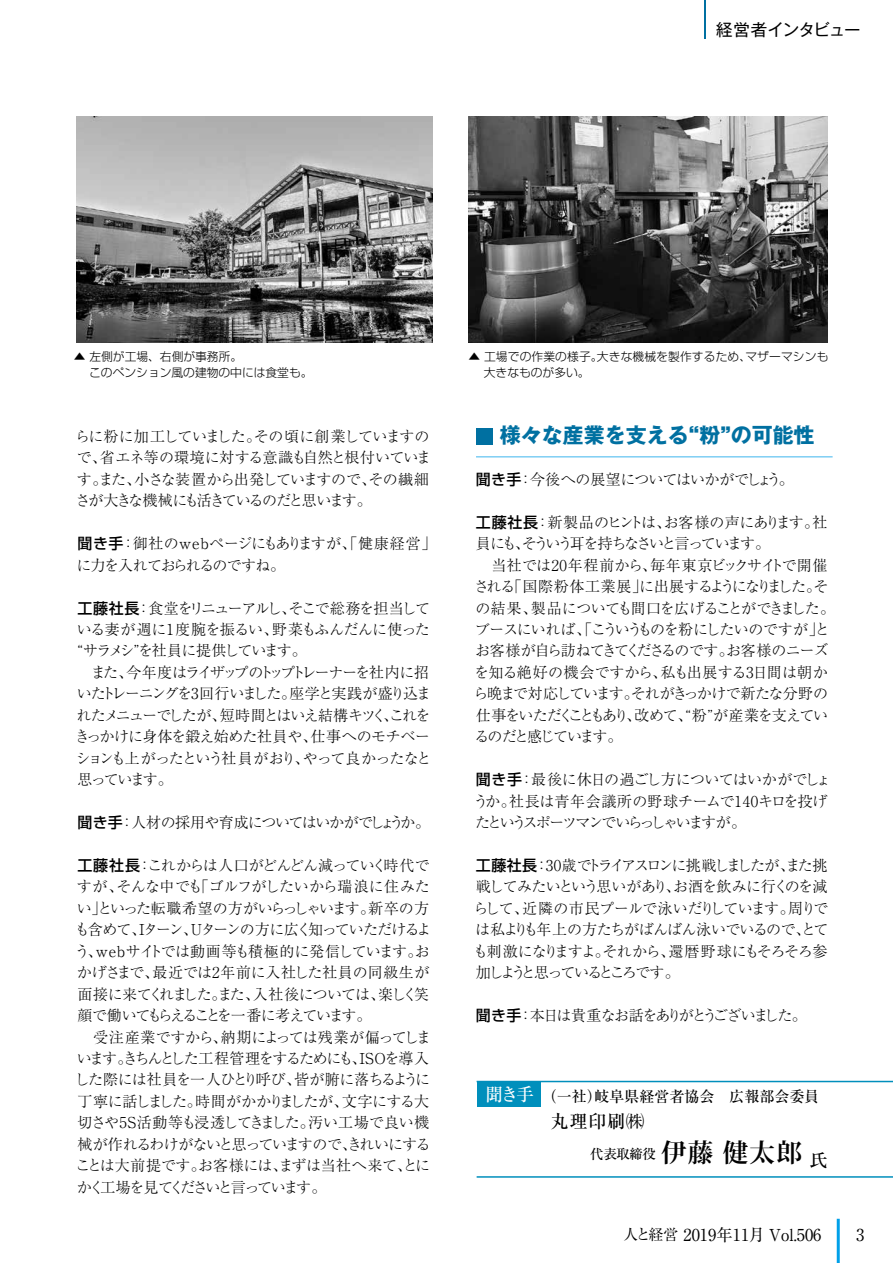
<style>
.page{position:relative;width:893px;height:1263px;background:#fff}
.page>*{position:absolute;margin:0;border:0;box-sizing:border-box;transform-origin:0 0}
.t1{font:700 21px "Gothic MB101 Pr 5";color:#0070a1}
.t2{font:500 18px "Ryumin Pr 5";color:#000}
.t3{font:16.5px "Ryumin Pr 5";color:#000}
.t4{font:16.5px "Gothic MB101 Pr 5";letter-spacing:-.05em;color:#000}
.t5{font:300 15px/21.5px "Ryumin Pr 5";letter-spacing:-.065em;color:#000}
.t6{font:300 15px "Ryumin Pr 5";letter-spacing:-.115em;color:#000}
.t7{font:500 15px "Ryumin Pr 5";color:#000}
.t8{font:500 13.5px "Ryumin Pr 5";letter-spacing:-.035em;color:#000}
.t9{font:300 11.7px/16.5px "Shin Go Pr 5";color:#000}
.s1{font-family:"Shin Go Pr 5";font-weight:500}
.s2{font-size:18px;color:#fff}
.s3{font-family:"Koz Min Pr 6 N";font-weight:700;font-size:25.5px}
.s4{font-size:18px}
.s5{font-size:15px}
</style>
<div class="page">
<hr style="left:704px;top:0;width:1px;height:38px;background:#0070a1">
<hr style="left:837px;top:1219px;width:3px;height:44px;background:#00a0e9">
<div style="left:476px;top:428px;width:16px;height:16px;background:#0070a1"></div>
<hr style="left:476px;top:456px;width:357px;height:1px;background:#7ecef4">
<hr style="left:477px;top:1081px;width:416px;height:1px;background:#008fbc">
<hr style="left:477px;top:1176px;width:416px;height:2px;background:#008fbc">
<div style="left:477px;top:1081px;width:64px;height:26px;background:#008fbc"></div>
<img style="left:468px;top:117px;width:360px;height:226px">
<img style="left:76px;top:117px;width:357px;height:226px">
<p class="t4" style="left:716px;top:16px;width:146px">経営者インタビュー</p>
<p class="t9" style="left:74px;top:347px;width:240px">▲ 左側が工場、右側が事務所。<br>　 このペンション風の建物の中には食堂も。</p>
<p class="t9" style="left:468px;top:347px;width:361px">▲ 工場での作業の様子。大きな機械を製作するため、マザーマシンも　 大きなものが多い。</p>
<p class="t5" style="left:75px;top:424px;width:358px">らに粉に加工していました。その頃に創業していますので、省エネ等の環境に対する意識も自然と根付いています。また、小さな装置から出発していますので、その繊細さが大きな機械にも活きているのだと思います。</p>
<p class="t5" style="left:76px;top:532px;width:362px"><span class="s1">聞き手</span>：御社のwebページにもありますが、「健康経営」に力を入れておられるのですね。</p>
<p class="t5" style="left:75px;top:596px;width:358px"><span class="s1">工藤社長</span>：食堂をリニューアルし、そこで総務を担当している妻が週に1度腕を振るい、野菜もふんだんに使った“サラメシ”を社員に提供しています。<br>　また、今年度はライザップのトップトレーナーを社内に招いたトレーニングを3回行いました。座学と実践が盛り込まれたメニューでしたが、短時間とはいえ結構キツく、これをきっかけに身体を鍛え始めた社員や、仕事へのモチベーションも上がったという社員がおり、やって良かったなと思っています。</p>
<p class="t5" style="left:77px;top:810px;width:354px"><span class="s1">聞き手</span>：人材の採用や育成についてはいかがでしょうか。</p>
<p class="t5" style="left:75px;top:853px;width:358px"><span class="s1">工藤社長</span>：これからは人口がどんどん減っていく時代ですが、そんな中でも「ゴルフがしたいから瑞浪に住みたい」といった転職希望の方がいらっしゃいます。新卒の方も含めて、Iターン、Uターンの方に広く知っていただけるよう、webサイトでは動画等も積極的に発信しています。おかげさまで、最近では2年前に入社した社員の同級生が面接に来てくれました。また、入社後については、楽しく笑顔で働いてもらえることを一番に考えています。<br>　受注産業ですから、納期によっては残業が偏ってしまいます。きちんとした工程管理をするためにも、ISOを導入した際には社員を一人ひとり呼び、皆が腑に落ちるように丁寧に話しました。時間がかかりましたが、文字にする大切さや5S活動等も浸透してきました。汚い工場で良い機械が作れるわけがないと思っていますので、きれいにすることは大前提です。お客様には、まずは当社へ来て、とにかく工場を見てくださいと言っています。</p>
<h1 class="t1" style="left:500px;top:418px;width:316px">様々な産業を支える“粉”の可能性</h1>
<p class="t5" style="left:476px;top:467px;width:319px"><span class="s1">聞き手</span>：今後への展望についてはいかがでしょう。</p>
<p class="t5" style="left:474px;top:510px;width:363px"><span class="s1">工藤社長</span>：新製品のヒントは、お客様の声にあります。社員にも、そういう耳を持ちなさいと言っています。<br>　当社では20年程前から、毎年東京ビックサイトで開催される「国際粉体工業展」に出展するようになりました。その結果、製品についても間口を広げることができました。ブースにいれば、「こういうものを粉にしたいのですが」とお客様が自ら訪ねてきてくださるのです。お客様のニーズを知る絶好の機会ですから、私も出展する3日間は朝から晩まで対応しています。それがきっかけで新たな分野の仕事をいただくこともあり、改めて、“粉”が産業を支えているのだと感じています。</p>
<p class="t5" style="left:473px;top:768px;width:359px"><span class="s1">聞き手</span>：最後に休日の過ごし方についてはいかがでしょうか。社長は青年会議所の野球チームで140キロを投げたというスポーツマンでいらっしゃいますが。</p>
<p class="t5" style="left:473px;top:853px;width:357px;text-align:justify"><span class="s1">工藤社長</span>：30歳でトライアスロンに挑戦しましたが、また挑戦してみたいという思いがあり、お酒を飲みに行くのを減らして、近隣の市民プールで泳いだりしています。周りでは私よりも年上の方たちがばんばん泳いでいるので、とても刺激になりますよ。それから、還暦野球にもそろそろ参加しようと思っているところです。</p>
<p class="t6" style="left:476px;top:1004px;width:333px"><span class="s1">聞き手</span>：本日は貴重なお話をありがとうございました。</p>
<p class="t7" style="left:485px;top:1084px;width:336px"><span class="s2">聞き手</span>（一社）岐阜県経営者協会　広報部会委員</p>
<p class="t2" style="left:551px;top:1107px;width:95px">丸理印刷㈱</p>
<p class="t8" style="left:590px;top:1143px;width:239px">代表取締役<span class="s3">伊藤 健太郎</span><span class="s4">氏</span></p>
<p class="t3" style="left:623px;top:1221px;width:200px"><span class="s5">人と経営</span> 2019年11月 Vol.506</p>
<p class="t3" style="left:856px;top:1221px;width:10px">3</p>
</div>
